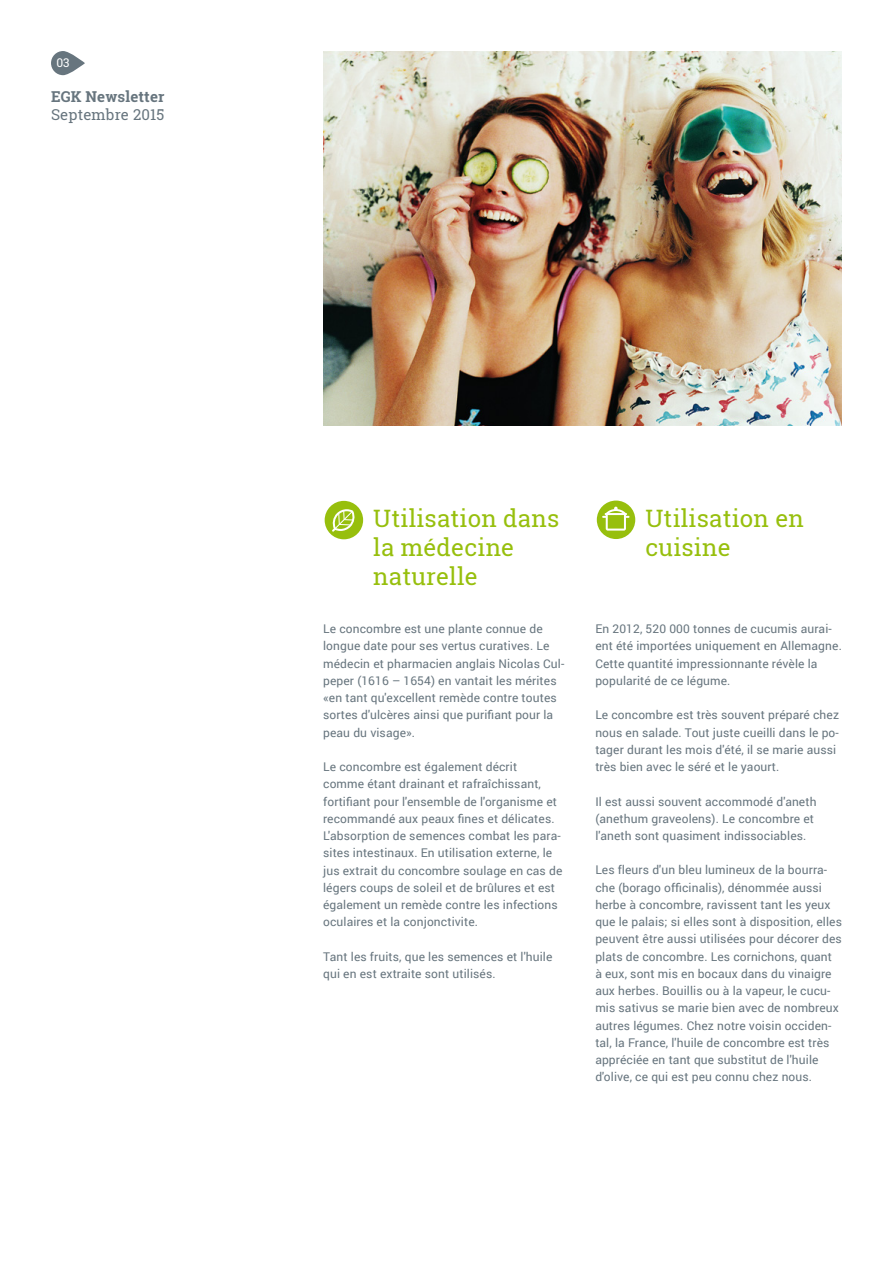
<style>
.page{position:relative;width:893px;height:1263px;background:#fff}
.page>*{position:absolute;margin:0;border:0;box-sizing:border-box;transform-origin:0 0}
.t1{font:24px/28.8px "Roboto Slab";letter-spacing:.01em;color:#97bf0d}
.t2{font:700 15px "Roboto Slab";letter-spacing:.01em;color:#67757e}
.t3{font:15px "Roboto Slab";letter-spacing:.01em;color:#67757e}
.t4{font:12px/17.2px "Roboto";letter-spacing:.01em;color:#67757e}
.t5{font:12px "Roboto Slab";color:#fff}
</style>
<div class="page">
<img style="left:323px;top:51px;width:519px;height:375px">
<div style="left:325px;top:501px;width:38px;height:38px;background:#97bf0d;border-radius:50%"></div>
<svg style="left:332px;top:509px;width:23px;height:23px"></svg>
<div style="left:597px;top:501px;width:38px;height:38px;background:#97bf0d;border-radius:50%"></div>
<svg style="left:602px;top:507px;width:27px;height:24px"></svg>
<svg style="left:51px;top:51px;width:34px;height:24px"></svg>
<p class="t5" style="left:56px;top:54px;width:15px">03</p>
<p class="t2" style="left:51px;top:86px;width:115px">EGK Newsletter</p>
<p class="t3" style="left:51px;top:104px;width:115px">Septembre 2015</p>
<h1 class="t1" style="left:373px;top:504px;width:188px">Utilisation dans la médecine naturelle</h1>
<h1 class="t1" style="left:645px;top:504px;width:160px">Utilisation en cuisine</h1>
<p class="t4" style="left:323px;top:620px;width:243px">Le concombre est une plante connue de longue date pour ses vertus curatives. Le médecin et pharmacien anglais Nicolas Cul&shy;peper (1616 – 1654) en vantait les mérites «en tant qu'excellent remède contre toutes sortes d'ulcères ainsi que purifiant pour la peau du visage».</p>
<p class="t4" style="left:323px;top:758px;width:241px">Le concombre est également décrit<br>comme étant drainant et rafraîchissant, fortifiant pour l'ensemble de l'organisme et recommandé aux peaux fines et délicates.<br>L'absorption de semences combat les para&shy;sites intestinaux. En utilisation externe, le jus extrait du concombre soulage en cas de légers coups de soleil et de brûlures et est également un remède contre les infections oculaires et la conjonctivite.</p>
<p class="t4" style="left:323px;top:947px;width:231px">Tant les fruits, que les semences et l'huile qui en est extraite sont utilisés.</p>
<p class="t4" style="left:595px;top:620px;width:248px">En 2012, 520 000 tonnes de cucumis aurai&shy;ent été importées uniquement en Allemagne.<br>Cette quantité impressionnante révèle la popularité de ce légume.</p>
<p class="t4" style="left:595px;top:706px;width:245px">Le concombre est très souvent préparé chez nous en salade. Tout juste cueilli dans le po&shy;tager durant les mois d'été, il se marie aussi très bien avec le séré et le yaourt.</p>
<p class="t4" style="left:595px;top:792px;width:223px">Il est aussi souvent accommodé d'aneth (anethum graveolens). Le concombre et l'aneth sont quasiment indissociables.</p>
<p class="t4" style="left:595px;top:861px;width:248px">Les fleurs d'un bleu lumineux de la bourra&shy;che (borago officinalis), dénommée aussi herbe à concombre, ravissent tant les yeux que le palais; si elles sont à disposition, elles peuvent être aussi utilisées pour décorer des plats de concombre. Les cornichons, quant<br>à eux, sont mis en bocaux dans du vinaigre aux herbes. Bouillis ou à la vapeur, le cucu&shy;mis sativus se marie bien avec de nombreux autres légumes. Chez notre voisin occiden&shy;tal, la France, l'huile de concombre est très appréciée en tant que substitut de l'huile d'olive, ce qui est peu connu chez nous.</p>
</div>
